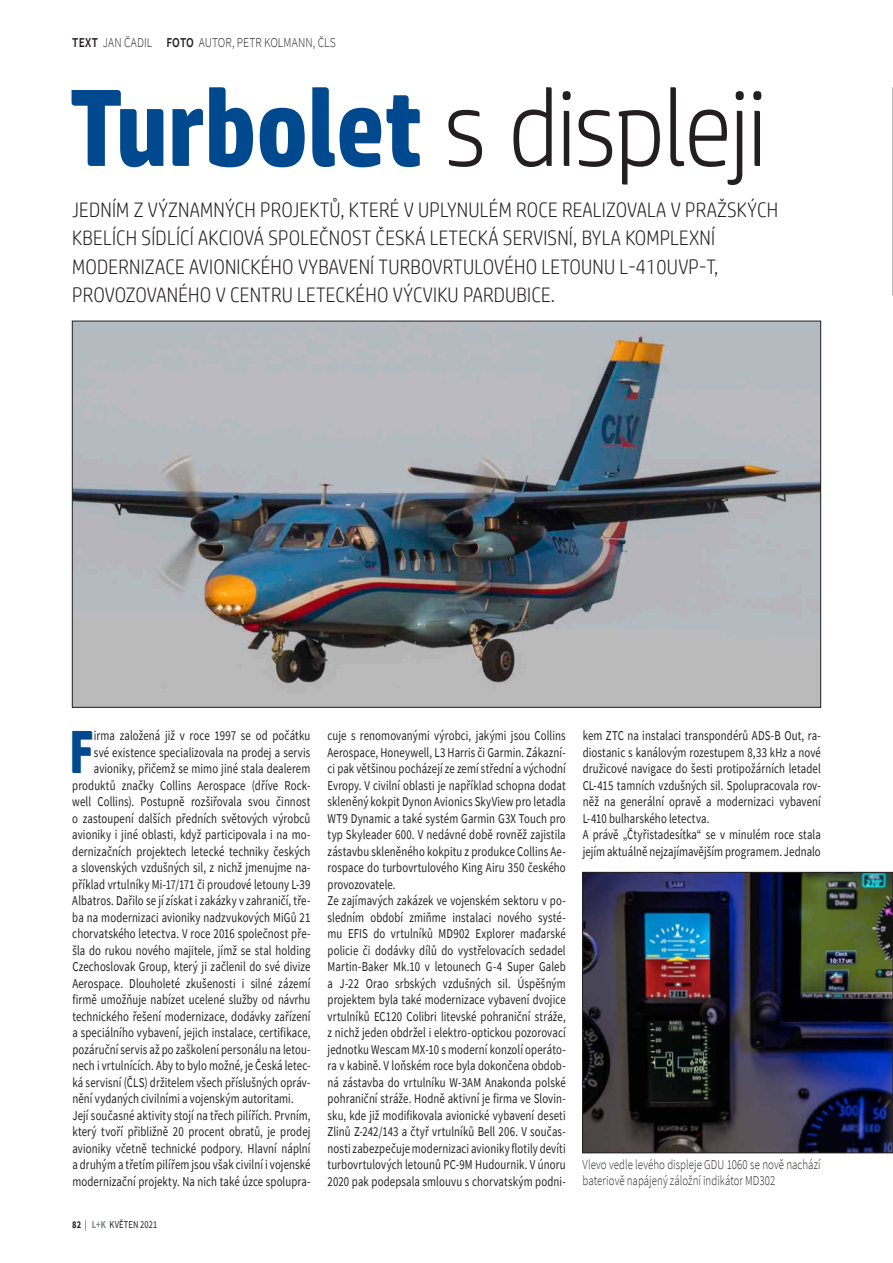
<style>
.page{position:relative;width:893px;height:1263px;background:#fff}
.page>*{position:absolute;margin:0;border:0;box-sizing:border-box;transform-origin:0 0}
.t1{font:300 109.5px "HP Simplified";color:#231f20;scale:.9 1}
.t2{font:700 61.05px "HP Simplified";color:#01498e;scale:.8 1}
.t3{font:300 21px/28.5px "HP Simplified";letter-spacing:.01em;color:#231f20;scale:.9 1}
.t4{font:13.5px/16.5px "Source Sans Pro";letter-spacing:.01em;color:#231f20;scale:.8 1}
.t5{font:300 13.5px/16.5px "Source Sans Pro";letter-spacing:.01em;color:#231f20;scale:.8 1}
.t6{font:300 13.5px "Source Sans Pro";letter-spacing:.01em;color:#231f20;scale:.85 1}
.t7{font:10.5px "Source Sans Pro";letter-spacing:.02em;color:#231f20;scale:.8 1}
.s1{font-weight:600}
.s2{font-weight:700;color:#01498e}
.s3{font-weight:700}
.s4{font-weight:700;color:#7a8681}
</style>
<div class="page">
<img style="left:74px;top:323px;width:745px;height:382px">
<img style="left:584px;top:874px;width:307px;height:277px">
<div style="left:582px;top:872px;width:311px;height:281px;border:1px solid #231f20"></div>
<svg style="left:892px;top:87px;width:1px;height:208px"></svg>
<p class="t6" style="left:72px;top:35px;width:312px"><span class="s1">TEXT</span> Jan Čadil <span class="s1">FOTO</span> autor, Petr Kolmann, ČLS</p>
<h1 class="t1" style="left:69px;top:66px;width:777px"><span class="s2">Turbolet</span> S DISPLEJI</h1>
<p class="t3" style="left:72px;top:195px;width:786px">JEDNÍM Z VÝZNAMNÝCH PROJ EKTŮ, KTERÉ V UPLYNULÉM ROCE REALIZOVALA V PRAŽSKÝCH KBELÍCH SÍDLÍCÍ AKCIOVÁ SPOLEČNOST ČESKÁ LETECKÁ SERVISNÍ, BYLA KOMPLEXNÍ MODERNIZACE AVIONICKÉHO VYBAVENÍ TURBOVRTULOVÉHO LETOUNU L-410UVP-T, PROVOZOVANÉHO V CENTRU LETECKÉHO VÝCVIKU PARDUBICE.</p>
<h2 class="t2" style="left:69px;top:716px;width:32px">F</h2>
<p class="t4" style="left:94px;top:727px;width:272px">irma založená již v roce 1997 se od počátku</p>
<p class="t4" style="left:94px;top:744px;width:272px">své existence specializovala na prodej a servis</p>
<p class="t4" style="left:94px;top:760px;width:272px">avioniky, přičemž se mimo jiné stala dealerem</p>
<p class="t4" style="left:72px;top:777px;width:299px">produktů značky Collins Aerospace (dříve Rock-</p>
<p class="t4" style="left:72px;top:793px;width:299px">well Collins). Postupně rozšiřovala svou činnost</p>
<p class="t4" style="left:72px;top:810px;width:299px">o zastoupení dalších předních světových výrobců</p>
<p class="t4" style="left:72px;top:826px;width:299px">avioniky i jiné oblasti, když participovala i na mo-</p>
<p class="t4" style="left:72px;top:843px;width:299px">dernizačních projektech letecké techniky českých</p>
<p class="t4" style="left:72px;top:859px;width:299px">a slovenských vzdušných sil, z nichž jmenujme na-</p>
<p class="t4" style="left:72px;top:876px;width:299px">příklad vrtulníky Mi-17/171 či proudové letouny L-39</p>
<p class="t4" style="left:72px;top:892px;width:299px">Albatros. Dařilo se jí získat i zakázky v zahraničí, tře-</p>
<p class="t4" style="left:72px;top:909px;width:299px">ba na modernizaci avioniky nadzvukových MiGů 21</p>
<p class="t4" style="left:72px;top:925px;width:299px">chorvatského letectva. V roce 2016 společnost pře-</p>
<p class="t4" style="left:72px;top:942px;width:299px">šla do rukou nového majitele, jímž se stal holding</p>
<p class="t4" style="left:72px;top:958px;width:299px">Czechoslovak Group, který ji začlenil do své divize</p>
<p class="t4" style="left:72px;top:975px;width:299px">Aerospace. Dlouholeté zkušenosti i silné zázemí</p>
<p class="t4" style="left:72px;top:991px;width:299px">firmě umožňuje nabízet ucelené služby od návrhu</p>
<p class="t4" style="left:72px;top:1008px;width:299px">technického řešení modernizace, dodávky zařízení</p>
<p class="t4" style="left:72px;top:1024px;width:299px">a speciálního vybavení, jejich instalace, certifikace,</p>
<p class="t4" style="left:72px;top:1041px;width:299px">pozáruční servis až po zaškolení personálu na letou-</p>
<p class="t4" style="left:72px;top:1057px;width:299px">nech i vrtulnících. Aby to bylo možné, je Česká letec-</p>
<p class="t4" style="left:72px;top:1074px;width:299px">ká servisní (ČLS) držitelem všech příslušných opráv-</p>
<p class="t4" style="left:72px;top:1090px;width:278px">nění vydaných civilními a vojenským autoritami.</p>
<p class="t4" style="left:72px;top:1107px;width:299px">Její současné aktivity stojí na třech pilířích. Prvním,</p>
<p class="t4" style="left:72px;top:1123px;width:299px">který tvoří přibližně 20 procent obratů, je prodej</p>
<p class="t4" style="left:72px;top:1140px;width:299px">avioniky včetně technické podpory. Hlavní náplní</p>
<p class="t4" style="left:72px;top:1156px;width:299px">a druhým a třetím pilířem jsou však civilní i vojenské</p>
<p class="t4" style="left:72px;top:1173px;width:299px">modernizační projekty. Na nich také úzce spolupra-</p>
<p class="t7" style="left:72px;top:1218px;width:108px"><span class="s3">82</span> | <span class="s4">L+K</span> květen 2021</p>
<p class="t4" style="left:328px;top:727px;width:299px">cuje s renomovanými výrobci, jakými jsou Collins Aerospace, Honeywell, L3 Harris či Garmin. Zákazní&shy;ci pak většinou pocházejí ze zemí střední a východní Evropy. V civilní oblasti je například schopna dodat skleněný kokpit Dynon Avionics SkyView pro letadla WT9 Dynamic a také systém Garmin G3X Touch pro typ Skyleader 600. V nedávné době rovněž zajistila zástavbu skleněného kokpitu z produkce Collins Ae&shy;rospace do turbovrtulového King Airu 350 českého provozovatele.<br>Ze zajímavých zakázek ve vojenském sektoru v po&shy;sledním období zmiňme instalaci nového systé&shy;mu EFIS do vrtulníků MD902 Explorer maďarské policie či dodávky dílů do vystřelovacích sedadel Martin-Baker Mk.10 v letounech G-4 Super Galeb a J-22 Orao srbských vzdušných sil. Úspěšným projektem byla také modernizace vybavení dvojice vrtulníků EC120 Colibri litevské pohraniční stráže, z nichž jeden obdržel i elektro-optickou pozorovací jednotku Wescam MX-10 s moderní konzolí operáto&shy;ra v kabině. V loňském roce byla dokončena obdob&shy;ná zástavba do vrtulníku W-3AM Anakonda polské pohraniční stráže. Hodně aktivní je firma ve Slovin&shy;sku, kde již modifikovala avionické vybavení deseti Zlinů Z-242/143 a čtyř vrtulníků Bell 206. V součas&shy;nosti zabezpečuje modernizaci avioniky flotily devíti turbovrtulových letounů PC-9M Hudournik. V únoru 2020 pak podepsala smlouvu s chorvatským podni-</p>
<p class="t4" style="left:583px;top:727px;width:299px">kem ZTC na instalaci transpondérů ADS-B Out, ra&shy;diostanic s kanálovým rozestupem 8,33 kHz a nové družicové navigace do šesti protipožárních letadel CL‑415 tamních vzdušných sil. Spolupracovala rov&shy;něž na generální opravě a modernizaci vybavení L-410 bulharského letectva.<br>A právě „Čtyřistadesítka“ se v minulém roce stala jejím aktuálně nejzajímavějším programem. Jednalo</p>
<p class="t5" style="left:583px;top:1156px;width:299px">Vlevo vedle levého displeje GDU 1060 se nově nachází bateriově napájený záložní indikátor MD302</p>
</div>
